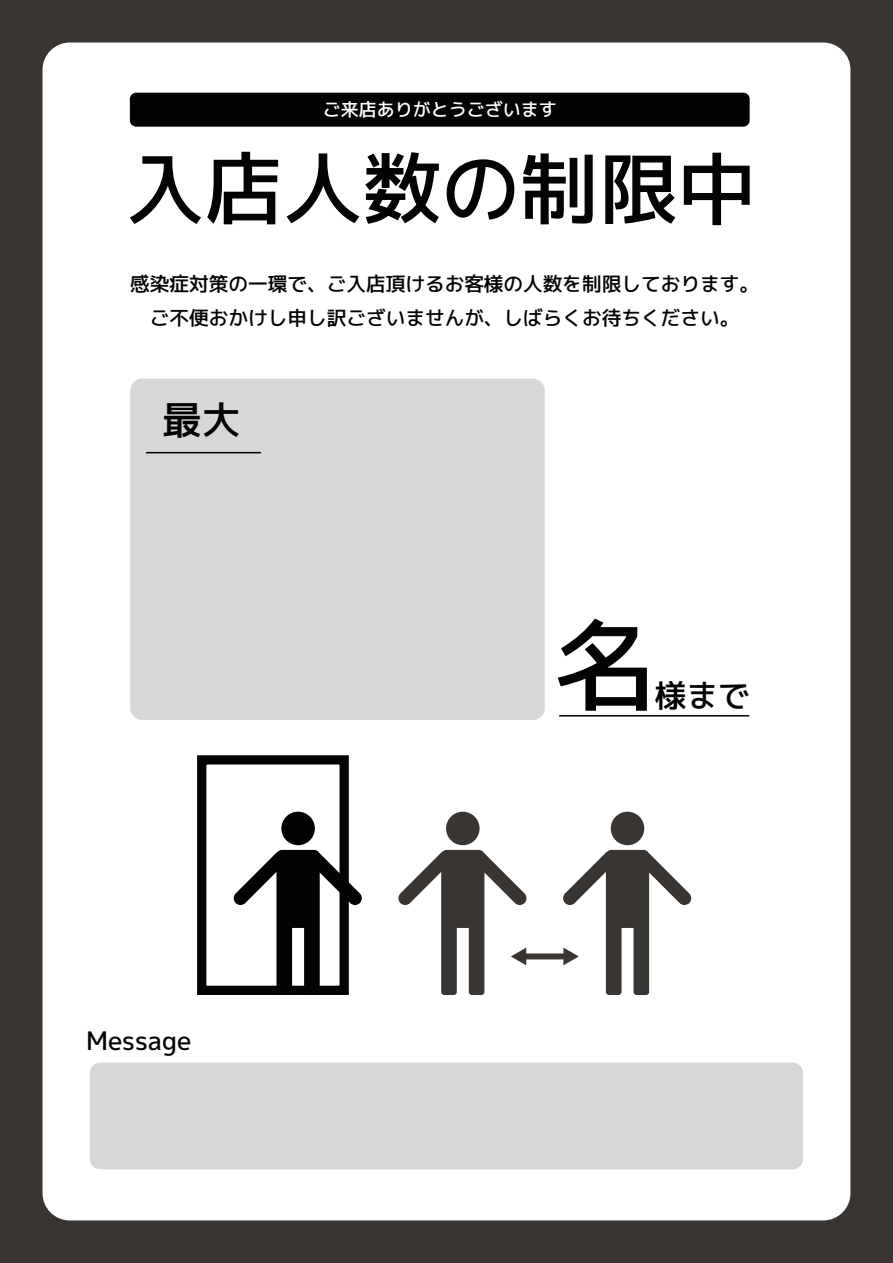
<style>
.page{position:relative;width:893px;height:1263px;background:#383533}
.page>*{position:absolute;margin:0;border:0;box-sizing:border-box;transform-origin:0 0}
.t1{font:500 100.8px "Mplus 1 p";color:#030303}
.t2{font:500 78.75px "Mplus 1 p";color:#030303}
.t3{font:500 39.15px "Mplus 1 p";color:#030303}
.t4{font:500 31.65px "Mplus 1 p";color:#030303}
.t5{font:500 25.5px "Mplus 1 p";color:#030303}
.t6{font:500 19.65px/34.3px "Mplus 1 p";color:#030303;text-align:center}
.t7{font:500 18px "Mplus 1 p";color:#fff}
</style>
<div class="page">
<div style="left:43px;top:43px;width:807px;height:1177px;background:#fff;border-radius:27px"></div>
<div style="left:90px;top:1062px;width:713px;height:107px;background:#d7d7d7;border-radius:11px"></div>
<div style="left:130px;top:379px;width:415px;height:341px;background:#d7d7d7;border-radius:12px"></div>
<hr style="left:560px;top:715px;width:189px;height:1px;background:#030303">
<hr style="left:147px;top:452px;width:113px;height:1px;background:#030303">
<div style="left:281px;top:812px;width:34px;height:33px;background:#030303;border-radius:50%"></div>
<svg style="left:233px;top:850px;width:129px;height:135px"></svg>
<div style="left:446px;top:812px;width:34px;height:33px;background:#383533;border-radius:50%"></div>
<div style="left:611px;top:812px;width:33px;height:33px;background:#383533;border-radius:50%"></div>
<div style="left:197px;top:755px;width:152px;height:240px;border:9px solid #030303"></div>
<svg style="left:398px;top:850px;width:294px;height:145px"></svg>
<div style="left:130px;top:93px;width:620px;height:34px;background:#030303;border-radius:6px"></div>
<p class="t7" style="left:323px;top:97px;width:235px">ご来店ありがとうございます</p>
<h2 class="t2" style="left:126px;top:133px;width:632px">入店人数の制限中</h2>
<p class="t6" style="left:130px;top:266px;width:630px">感染症対策の一環で、ご入店頂けるお客様の人数を制限しております。ご不便おかけし申し訳ございませんが、しばらくお待ちください。</p>
<h3 class="t3" style="left:163px;top:392px;width:80px">最大</h3>
<p class="t5" style="left:86px;top:1022px;width:107px">Message</p>
<h1 class="t1" style="left:554px;top:594px;width:102px">名</h1>
<h3 class="t4" style="left:655px;top:673px;width:96px">様まで</h3>
</div>
